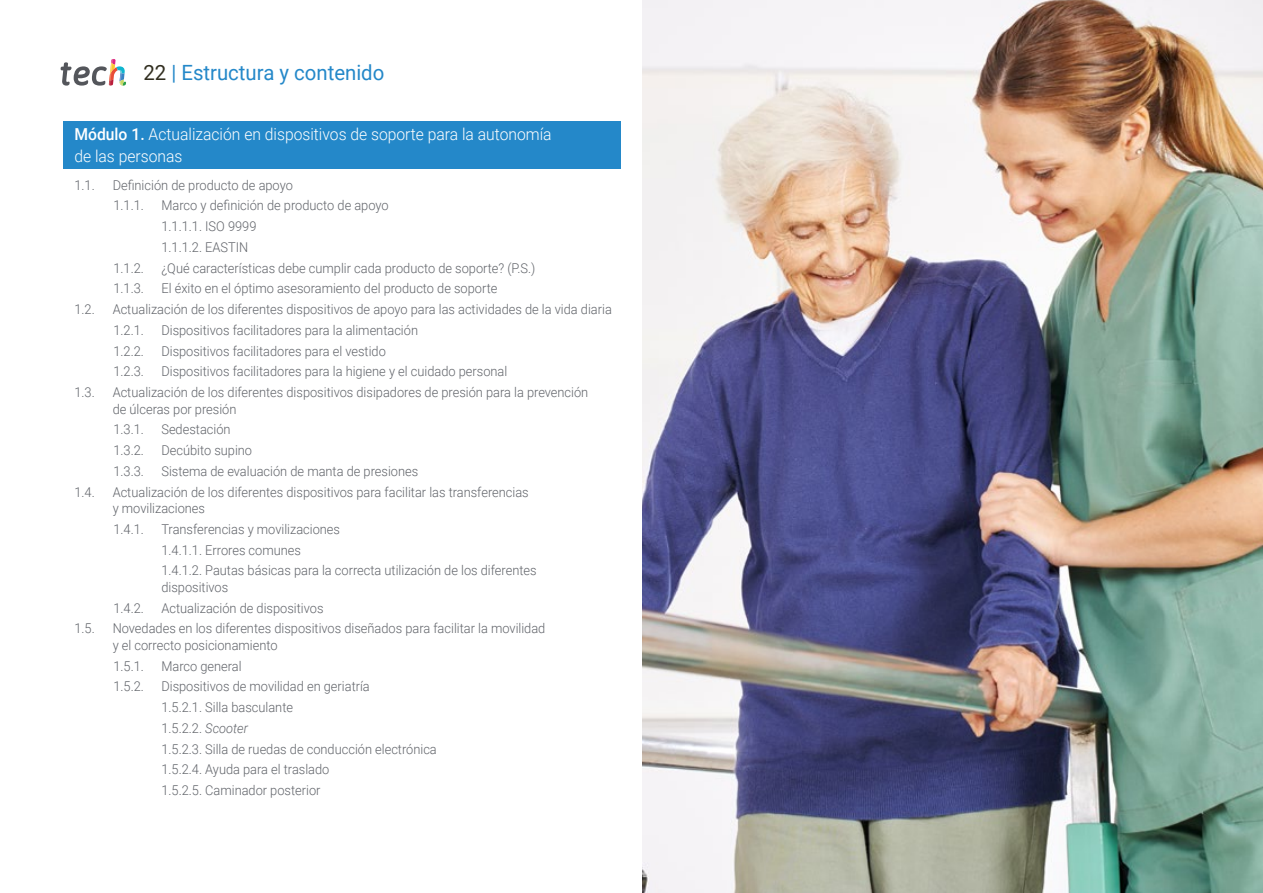
<style>
.page{position:relative;width:1263px;height:893px;background:#fff}
.page>*{position:absolute;margin:0;border:0;box-sizing:border-box;transform-origin:0 0}
.t1{font:21px "Roboto";color:#2488c9}
.t2{font:300 16.5px/22.5px "Roboto";color:#fff;scale:.95 1}
.t3{font:300 13.5px/20.7px "Roboto";color:#61646a;scale:.95 1}
.s1{color:#312e20}
.s2{font-weight:500}
.s3{font-style:italic}
</style>
<div class="page">
<div style="left:63px;top:121px;width:558px;height:48px;background:#2488c9"></div>
<img style="left:642px;top:0;width:621px;height:893px">
<svg style="left:61px;top:59px;width:65px;height:27px"></svg>
<h1 class="t1" style="left:144px;top:57px;width:242px"><span class="s1">22</span> | Estructura y contenido</h1>
<p class="t2" style="left:74px;top:122px;width:504px"><span class="s2">Módulo 1.</span> Actualización en dispositivos de soporte para la autonomía de las personas</p>
<p class="t3" style="left:74px;top:174px;width:23px">1.1.</p>
<p class="t3" style="left:113px;top:174px;width:191px">Definición de producto de apoyo<br>1.1.1.</p>
<p class="t3" style="left:161px;top:195px;width:241px">Marco y definición de producto de apoyo<br>1.1.1.1. ISO 9999<br>1.1.1.2. EASTIN</p>
<p class="t3" style="left:113px;top:257px;width:34px">1.1.2.</p>
<p class="t3" style="left:161px;top:257px;width:395px">¿Qué características debe cumplir cada producto de soporte? (P.S.)</p>
<p class="t3" style="left:113px;top:278px;width:34px">1.1.3.</p>
<p class="t3" style="left:161px;top:278px;width:355px">El éxito en el óptimo asesoramiento del producto de soporte</p>
<p class="t3" style="left:74px;top:298px;width:23px">1.2.</p>
<p class="t3" style="left:113px;top:298px;width:527px">Actualización de los diferentes dispositivos de apoyo para las actividades de la vida diaria<br>1.2.1.</p>
<p class="t3" style="left:161px;top:319px;width:272px">Dispositivos facilitadores para la alimentación</p>
<p class="t3" style="left:113px;top:340px;width:34px">1.2.2.</p>
<p class="t3" style="left:161px;top:340px;width:238px">Dispositivos facilitadores para el vestido</p>
<p class="t3" style="left:113px;top:361px;width:34px">1.2.3.</p>
<p class="t3" style="left:161px;top:361px;width:366px">Dispositivos facilitadores para la higiene y el cuidado personal</p>
<p class="t3" style="left:74px;top:381px;width:23px">1.3.</p>
<p class="t3" style="left:113px;top:384px;width:502px;line-height:16.5px">Actualización de los diferentes dispositivos disipadores de presión para la prevención de úlceras por presión</p>
<p class="t3" style="left:113px;top:419px;width:34px">1.3.1.</p>
<p class="t3" style="left:161px;top:419px;width:74px">Sedestación</p>
<p class="t3" style="left:113px;top:439px;width:34px">1.3.2.</p>
<p class="t3" style="left:161px;top:439px;width:97px">Decúbito supino</p>
<p class="t3" style="left:113px;top:460px;width:34px">1.3.3.</p>
<p class="t3" style="left:161px;top:460px;width:272px">Sistema de evaluación de manta de presiones</p>
<p class="t3" style="left:74px;top:481px;width:23px">1.4.</p>
<p class="t3" style="left:113px;top:483px;width:439px;line-height:16.5px">Actualización de los diferentes dispositivos para facilitar las transferencias y movilizaciones</p>
<p class="t3" style="left:113px;top:518px;width:34px">1.4.1.</p>
<p class="t3" style="left:161px;top:518px;width:396px">Transferencias y movilizaciones<br>1.4.1.1. Errores comunes<br>1.4.1.2. Pautas básicas para la correcta utilización de los diferentes</p>
<p class="t3" style="left:161px;top:576px;width:72px">dispositivos</p>
<p class="t3" style="left:113px;top:597px;width:34px">1.4.2.</p>
<p class="t3" style="left:161px;top:597px;width:172px">Actualización de dispositivos</p>
<p class="t3" style="left:74px;top:618px;width:23px">1.5.</p>
<p class="t3" style="left:113px;top:620px;width:457px;line-height:16.5px">Novedades en los diferentes dispositivos diseñados para facilitar la movilidad y el correcto posicionamiento</p>
<p class="t3" style="left:113px;top:655px;width:34px">1.5.1.</p>
<p class="t3" style="left:161px;top:655px;width:86px">Marco general</p>
<p class="t3" style="left:113px;top:676px;width:34px">1.5.2.</p>
<p class="t3" style="left:161px;top:676px;width:291px">Dispositivos de movilidad en geriatría<br>1.5.2.1. Silla basculante<br>1.5.2.2. <span class="s3">Scooter<br></span>1.5.2.3. Silla de ruedas de conducción electrónica 1.5.2.4. Ayuda para el traslado<br>1.5.2.5. Caminador posterior</p>
</div>
